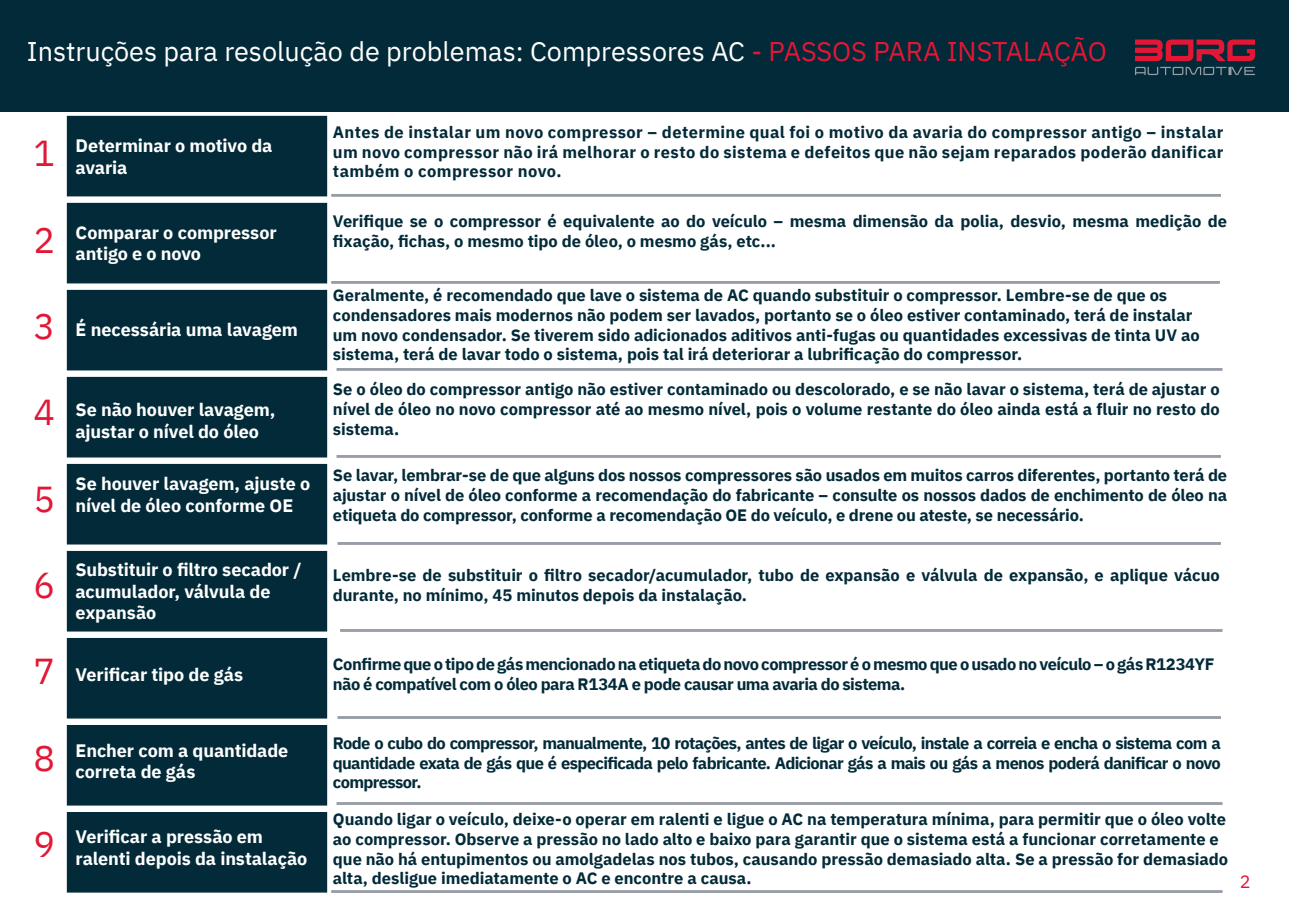
<style>
.page{position:relative;width:1289px;height:919px;background:#fff}
.page>*{position:absolute;margin:0;border:0;box-sizing:border-box;transform-origin:0 0}
.t1{font:36px "IBM Plex Sans";color:#e21736}
.t2{font:27px "IBM Plex Sans";color:#fff}
.t3{font:700 18px/21.6px "IBM Plex Sans";letter-spacing:-.005em;color:#fff}
.t4{font:18px "IBM Plex Sans";color:#e21736}
.t5{font:700 16.5px/19.8px "IBM Plex Sans";letter-spacing:-.005em;color:#022a38;text-align:justify}
.t6{font:700 16.5px/19.8px "IBM Plex Sans";letter-spacing:-.03em;color:#022a38}
.s1{color:#e21736}
</style>
<div class="page">
<div style="left:0;top:0;width:1288px;height:111px;background:#022a38"></div>
<svg style="left:1135px;top:67px;width:119px;height:8px"></svg>
<svg style="left:1135px;top:39px;width:119px;height:22px"></svg>
<hr style="left:331px;top:194px;width:889px;height:2px;background:#979da6">
<hr style="left:331px;top:281px;width:888px;height:2px;background:#979da6">
<div style="left:67px;top:551px;width:260px;height:80px;background:#022a38"></div>
<div style="left:67px;top:116px;width:260px;height:80px;background:#022a38"></div>
<div style="left:67px;top:203px;width:260px;height:80px;background:#022a38"></div>
<div style="left:67px;top:290px;width:260px;height:80px;background:#022a38"></div>
<div style="left:67px;top:377px;width:260px;height:80px;background:#022a38"></div>
<div style="left:67px;top:464px;width:260px;height:80px;background:#022a38"></div>
<div style="left:67px;top:638px;width:260px;height:80px;background:#022a38"></div>
<div style="left:67px;top:725px;width:260px;height:80px;background:#022a38"></div>
<div style="left:67px;top:812px;width:260px;height:80px;background:#022a38"></div>
<hr style="left:337px;top:368px;width:885px;height:2px;background:#979da6">
<hr style="left:337px;top:455px;width:883px;height:2px;background:#979da6">
<hr style="left:338px;top:542px;width:882px;height:2px;background:#979da6">
<hr style="left:340px;top:629px;width:882px;height:2px;background:#979da6">
<hr style="left:338px;top:716px;width:882px;height:2px;background:#979da6">
<hr style="left:337px;top:802px;width:885px;height:2px;background:#979da6">
<div style="left:331px;top:890px;width:891px;height:2px;background:#979da6;border:1px solid #979da6"></div>
<p class="t2" style="left:27px;top:30px;width:1081px">Instruções para resolução de problemas: Compressores AC <span class="s1">- PASSOS PARA INSTALAÇÃO</span></p>
<p class="t1" style="left:34px;top:126px;width:23px">1</p>
<p class="t1" style="left:34px;top:212px;width:23px">2</p>
<p class="t3" style="left:76px;top:134px;width:198px">Determinar o motivo da avaria</p>
<p class="t3" style="left:76px;top:220px;width:203px">Comparar o compressor antigo e o novo</p>
<p class="t5" style="left:333px;top:121px;width:892px">Antes de instalar um novo compressor – determine qual foi o motivo da avaria do compressor antigo – instalar um novo compressor não irá melhorar o resto do sistema e defeitos que não sejam reparados poderão danificar também o compressor novo.</p>
<p class="t5" style="left:333px;top:210px;width:895px">Verifique se o compressor é equivalente ao do veículo – mesma dimensão da polia, desvio, mesma medição de fixação, fichas, o mesmo tipo de óleo, o mesmo gás, etc...</p>
<p class="t1" style="left:34px;top:299px;width:23px">3</p>
<p class="t3" style="left:76px;top:317px;width:224px">É necessária uma lavagem</p>
<p class="t1" style="left:34px;top:385px;width:23px">4</p>
<p class="t1" style="left:34px;top:471px;width:23px">5</p>
<p class="t3" style="left:76px;top:397px;width:201px">Se não houver lavagem, ajustar o nível do óleo</p>
<p class="t3" style="left:76px;top:471px;width:236px">Se houver lavagem, ajuste o nível de óleo conforme OE</p>
<p class="t5" style="left:333px;top:284px;width:868px;text-align:left">Geralmente, é recomendado que lave o sistema de AC quando substituir o compressor. Lembre-se de que os condensadores mais modernos não podem ser lavados, portanto se o óleo estiver contaminado, terá de instalar um novo condensador. Se tiverem sido adicionados aditivos anti-fugas ou quantidades excessivas de tinta UV ao sistema, terá de lavar todo o sistema, pois tal irá deteriorar a lubrificação do compressor.</p>
<p class="t5" style="left:333px;top:378px;width:888px">Se o óleo do compressor antigo não estiver contaminado ou descolorado, e se não lavar o sistema, terá de ajustar o nível de óleo no novo compressor até ao mesmo nível, pois o volume restante do óleo ainda está a fluir no resto do sistema.</p>
<p class="t5" style="left:333px;top:464px;width:895px">Se lavar, lembrar-se de que alguns dos nossos compressores são usados em muitos carros diferentes, portanto terá de ajustar o nível de óleo conforme a recomendação do fabricante – consulte os nossos dados de enchimento de óleo na etiqueta do compressor, conforme a recomendação OE do veículo, e drene ou ateste, se necessário.</p>
<p class="t1" style="left:34px;top:557px;width:23px">6</p>
<p class="t3" style="left:76px;top:557px;width:228px">Substituir o filtro secador / acumulador, válvula de expansão</p>
<p class="t5" style="left:333px;top:564px;width:888px">Lembre-se de substituir o filtro secador/acumulador, tubo de expansão e válvula de expansão, e aplique vácuo durante, no mínimo, 45 minutos depois da instalação.</p>
<p class="t1" style="left:34px;top:644px;width:23px">7</p>
<p class="t3" style="left:76px;top:662px;width:169px">Verificar tipo de gás</p>
<p class="t6" style="left:333px;top:653px;width:883px">Confirme que o tipo de gás mencionado na etiqueta do novo compressor é o mesmo que o usado no veículo – o gás R1234YF não é compatível com o óleo para R134A e pode causar uma avaria do sistema.</p>
<p class="t1" style="left:34px;top:730px;width:23px">8</p>
<p class="t1" style="left:34px;top:816px;width:23px">9</p>
<p class="t3" style="left:76px;top:737px;width:214px">Encher com a quantidade correta de gás</p>
<p class="t3" style="left:76px;top:824px;width:233px">Verificar a pressão em ralenti depois da instalação</p>
<p class="t5" style="left:333px;top:731px;width:889px">Rode o cubo do compressor, manualmente, 10 rotações, antes de ligar o veículo, instale a correia e encha o sistema com a quantidade exata de gás que é especificada pelo fabricante. Adicionar gás a mais ou gás a menos poderá danificar o novo compressor.</p>
<p class="t5" style="left:333px;top:807px;width:896px;text-align:left">Quando ligar o veículo, deixe-o operar em ralenti e ligue o AC na temperatura mínima, para permitir que o óleo volte ao compressor. Observe a pressão no lado alto e baixo para garantir que o sistema está a funcionar corretamente e que não há entupimentos ou amolgadelas nos tubos, causando pressão demasiado alta. Se a pressão for demasiado alta, desligue imediatamente o AC e encontre a causa.</p>
<p class="t4" style="left:1239px;top:868px;width:12px">2</p>
</div>
